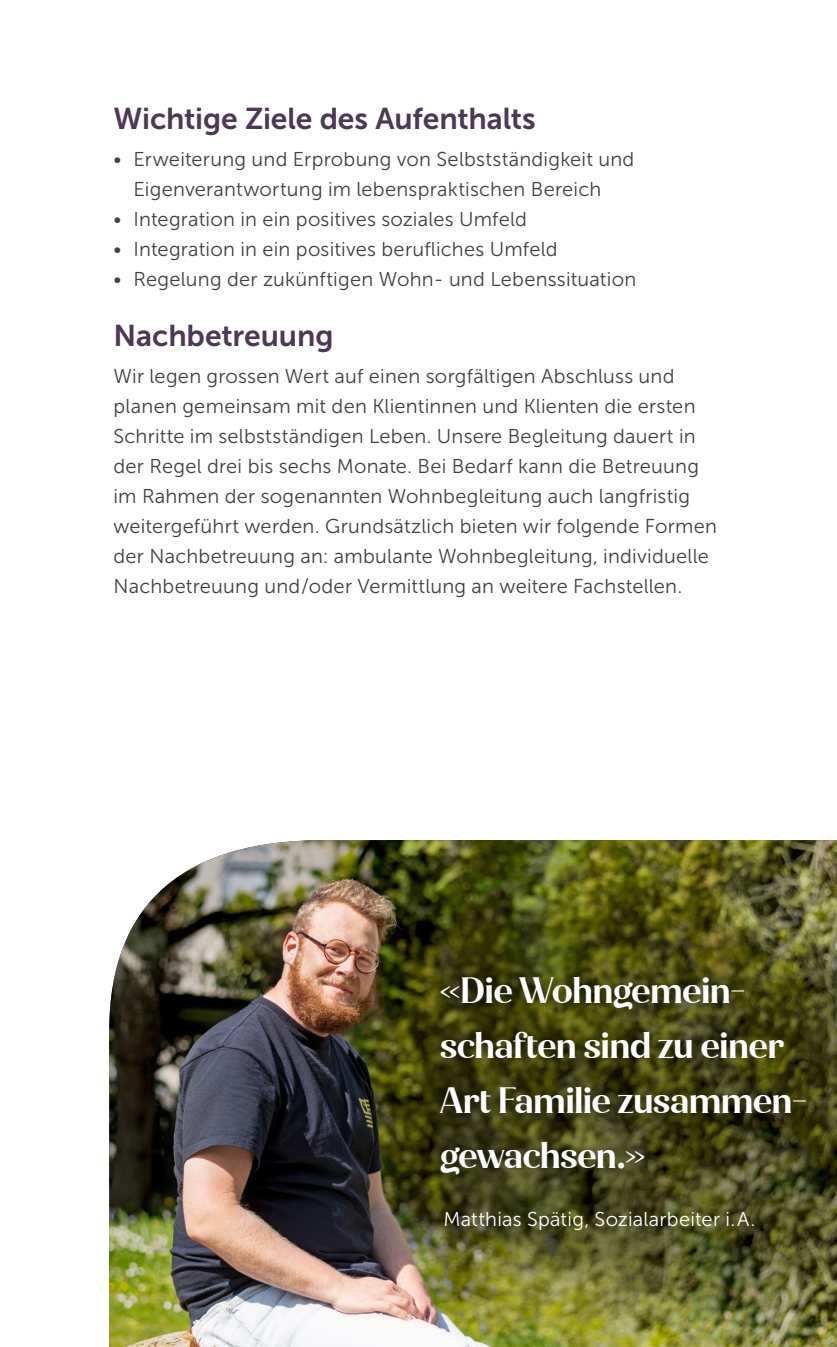
<style>
.page{position:relative;width:837px;height:1347px;background:#fff}
.page>*{position:absolute;margin:0;border:0;box-sizing:border-box;transform-origin:0 0}
.t1{font:600 35px/55px "Jazmin Alt";letter-spacing:-.02em;color:#fff}
.t2{font:30px "Museo Sans 700";letter-spacing:-.005em;color:#4d3756}
.t3{font:20px/30px "Museo Sans 300";letter-spacing:.01em;color:#414042}
.t4{font:20px "Museo Sans 300";letter-spacing:.01em;color:#fff}
</style>
<div class="page">
<img style="left:109px;top:840px;width:727px;height:506px">
<div style="left:425px;top:961px;width:393px;height:227px;background:#000;opacity:.75"></div>
<h2 class="t2" style="left:113px;top:102px;width:423px">Wichtige Ziele des Aufenthalts</h2>
<p class="t3" style="left:133px;top:144px;width:502px;text-indent:-20px">• Erweiterung und Erprobung von Selbstständigkeit und<br>Eigenverantwortung im lebenspraktischen Bereich</p>
<p class="t3" style="left:113px;top:204px;width:415px">• Integration in ein positives soziales Umfeld</p>
<p class="t3" style="left:113px;top:234px;width:445px">• Integration in ein positives berufliches Umfeld</p>
<p class="t3" style="left:113px;top:264px;width:524px">• Regelung der zukünftigen Wohn- und Lebenssituation</p>
<h2 class="t2" style="left:113px;top:319px;width:221px">Nachbetreuung</h2>
<p class="t3" style="left:113px;top:361px;width:605px">Wir legen grossen Wert auf einen sorgfältigen Abschluss und planen gemeinsam mit den Klientinnen und Klienten die ersten Schritte im selbstständigen Leben. Unsere Begleitung dauert in der Regel drei bis sechs Monate. Bei Bedarf kann die Betreuung im Rahmen der sogenannten Wohnbegleitung auch langfristig weitergeführt werden. Grundsätzlich bieten wir folgende Formen der Nachbetreuung an: ambulante Wohnbegleitung, individuelle Nachbetreuung und / oder Vermittlung an weitere Fachstellen.</p>
<h1 class="t1" style="left:439px;top:963px;width:369px">«Die Wohngemein&shy;schaften sind zu einer<br>Art Familie zusammen&shy;gewachsen.»</h1>
<p class="t4" style="left:443px;top:1208px;width:313px">Matthias Spätig, Sozialarbeiter i. A.</p>
</div>
